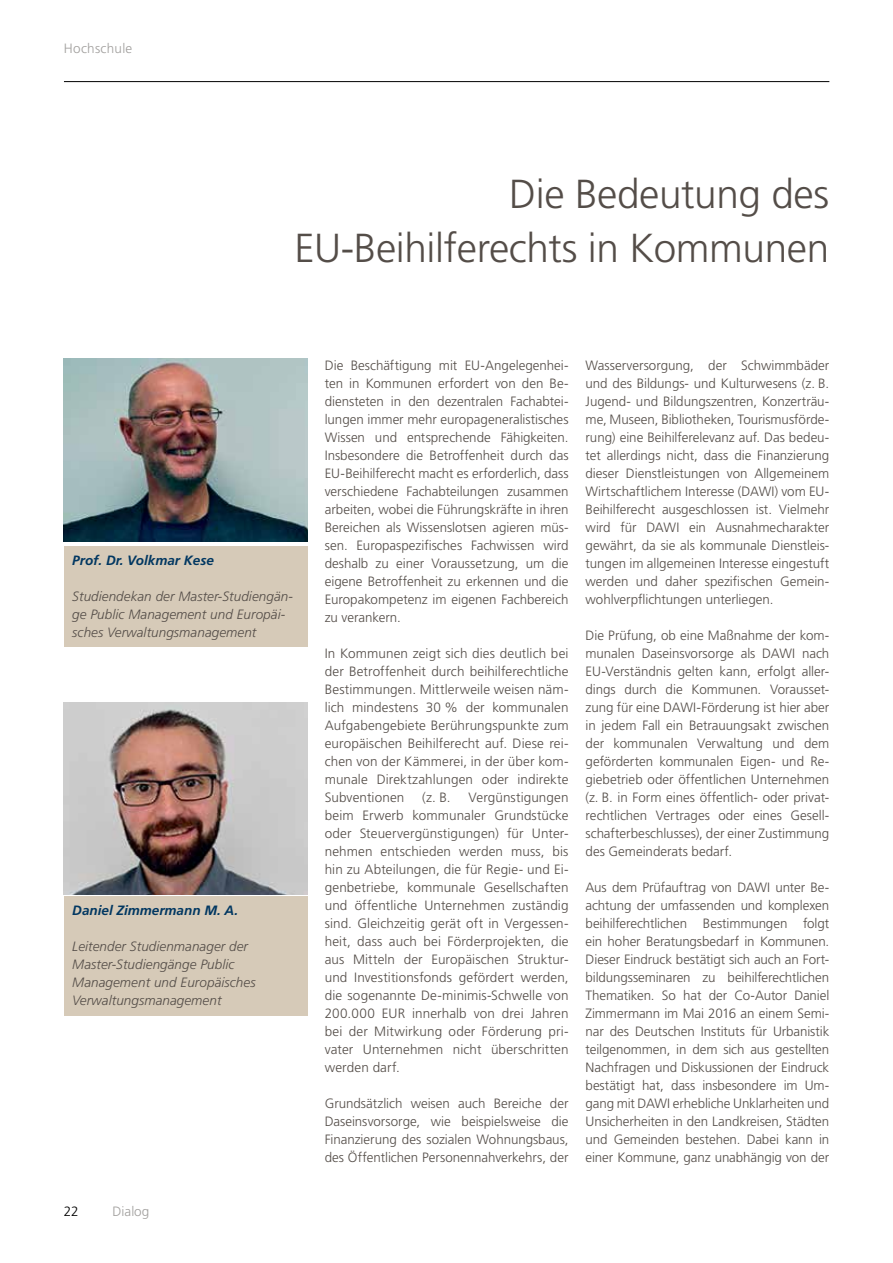
<style>
.page{position:relative;width:893px;height:1263px;background:#fff}
.page>*{position:absolute;margin:0;border:0;box-sizing:border-box;transform-origin:0 0}
.t1{font:300 40.5px/54px "Frutiger LT";letter-spacing:-.01em;color:#544d48;text-align:right}
.t2{font:300 13.5px/18px "Frutiger LT";color:#544d48;text-align:justify}
.t3{font:italic 300 13.5px/18px "Frutiger LT";letter-spacing:.005em;color:#544d48}
.t4{font:italic 700 13.5px "Frutiger LT";color:#013761}
.t5{font:300 13.5px "Frutiger";letter-spacing:.02em;color:#a19f9d}
.t6{font:300 13.5px "Frutiger LT";color:#a19f9d}
.t7{font:300 13.5px "Frutiger LT";color:#000}
</style>
<div class="page">
<hr style="left:64px;top:81px;width:765px;height:1px;background:#000">
<div style="left:64px;top:546px;width:244px;height:100px;background:#d6cab8"></div>
<img style="left:64px;top:359px;width:244px;height:183px">
<div style="left:64px;top:896px;width:244px;height:119px;background:#d6cab8"></div>
<img style="left:64px;top:703px;width:244px;height:191px">
<p class="t5" style="left:64px;top:41px;width:70px">Hochschule</p>
<h1 class="t1" style="left:294px;top:167px;width:536px">Die Bedeutung des<br>EU-Beihilferechts in Kommunen</h1>
<p class="t4" style="left:72px;top:552px;width:143px">Prof. Dr. Volkmar Kese</p>
<p class="t3" style="left:72px;top:587px;width:222px">Studiendekan der Master-Studiengän&shy;ge Public Management und Europäi&shy;sches Verwaltungsmanagement</p>
<p class="t4" style="left:72px;top:902px;width:167px">Daniel Zimmermann M. A.</p>
<p class="t3" style="left:72px;top:938px;width:185px">Leitender Studienmanager der<br>Master-Studiengänge Public<br>Management und Europäisches<br>Verwaltungsmanagement</p>
<p class="t7" style="left:64px;top:1203px;width:17px">22</p>
<p class="t6" style="left:113px;top:1203px;width:38px">Dialog</p>
<p class="t2" style="left:325px;top:356px;width:245px">Die Beschäftigung mit EU-Angelegenhei&shy;ten in Kommunen erfordert von den Be&shy;diensteten in den dezentralen Fachabtei&shy;lungen immer mehr europageneralistisches Wissen und entsprechende Fähigkeiten.<br>Insbesondere die Betroffenheit durch das EU-Beihilferecht macht es erforderlich, dass verschiedene Fachabteilungen zusammen arbeiten, wobei die Führungskräfte in ihren Bereichen als Wissenslotsen agieren müs&shy;sen. Europaspezifisches Fachwissen wird deshalb zu einer Voraussetzung, um die eigene Betroffenheit zu erkennen und die Europakompetenz im eigenen Fachbereich zu verankern.</p>
<p class="t2" style="left:325px;top:644px;width:245px">In Kommunen zeigt sich dies deutlich bei der Betroffenheit durch beihilferechtliche Bestimmungen. Mittlerweile weisen näm&shy;lich mindestens 30 % der kommunalen Aufgabengebiete Berührungspunkte zum europäischen Beihilferecht auf. Diese rei&shy;chen von der Kämmerei, in der über kom&shy;munale Direktzahlungen oder indirekte Subventionen</p>
<p class="t2" style="left:422px;top:788px;width:30px">(z. B.</p>
<p class="t2" style="left:325px;top:788px;width:245px;text-indent:144px">Vergünstigungen beim Erwerb kommunaler Grundstücke oder Steuervergünstigungen) für Unter&shy;nehmen entschieden werden muss, bis hin zu Abteilungen, die für Regie- und Ei&shy;genbetriebe, kommunale Gesellschaften und öffentliche Unternehmen zuständig sind. Gleichzeitig gerät oft in Vergessen&shy;heit, dass auch bei Förderprojekten, die aus Mitteln der Europäischen Struktur&shy;und Investitionsfonds gefördert werden, die sogenannte De-minimis-Schwelle von 200.000 EUR innerhalb von drei Jahren bei der Mitwirkung oder Förderung pri&shy;vater Unternehmen nicht überschritten werden darf.</p>
<p class="t2" style="left:325px;top:1094px;width:245px">Grundsätzlich weisen auch Bereiche der Daseinsvorsorge, wie beispielsweise die Finanzierung des sozialen Wohnungsbaus, des Öffentlichen Personennahverkehrs, der</p>
<p class="t2" style="left:585px;top:356px;width:245px">Wasserversorgung, der Schwimmbäder und des Bildungs- und Kulturwesens (z. B.<br>Jugend- und Bildungszentren, Konzerträu&shy;me, Museen, Bibliotheken, Tourismusförde&shy;rung) eine Beihilferelevanz auf. Das bedeu&shy;tet allerdings nicht, dass die Finanzierung dieser Dienstleistungen von Allgemeinem Wirtschaftlichem Interesse (DAWI) vom EU-Beihilferecht ausgeschlossen ist. Vielmehr wird für DAWI ein Ausnahmecharakter gewährt, da sie als kommunale Dienstleis&shy;tungen im allgemeinen Interesse eingestuft werden und daher spezifischen Gemein&shy;wohlverpflichtungen unterliegen.</p>
<p class="t2" style="left:585px;top:626px;width:245px">Die Prüfung, ob eine Maßnahme der kom&shy;munalen Daseinsvorsorge als DAWI nach EU-Verständnis gelten kann, erfolgt aller&shy;dings durch die Kommunen. Vorausset&shy;zung für eine DAWI-Förderung ist hier aber in jedem Fall ein Betrauungsakt zwischen der kommunalen Verwaltung und dem geförderten kommunalen Eigen- und Re&shy;giebetrieb oder öffentlichen Unternehmen (z. B. in Form eines öffentlich- oder privat&shy;rechtlichen Vertrages oder eines Gesell&shy;schafterbeschlusses), der einer Zustimmung des Gemeinderats bedarf.</p>
<p class="t2" style="left:585px;top:878px;width:245px">Aus dem Prüfauftrag von DAWI unter Be&shy;achtung der umfassenden und komplexen beihilferechtlichen Bestimmungen folgt ein hoher Beratungsbedarf in Kommunen.<br>Dieser Eindruck bestätigt sich auch an Fort&shy;bildungsseminaren zu beihilferechtlichen Thematiken. So hat der Co-Autor Daniel Zimmermann im Mai 2016 an einem Semi&shy;nar des Deutschen Instituts für Urbanistik teilgenommen, in dem sich aus gestellten Nachfragen und Diskussionen der Eindruck bestätigt hat, dass insbesondere im Um&shy;gang mit DAWI erhebliche Unklarheiten und Unsicherheiten in den Landkreisen, Städten und Gemeinden bestehen. Dabei kann in einer Kommune, ganz unabhängig von der</p>
</div>
